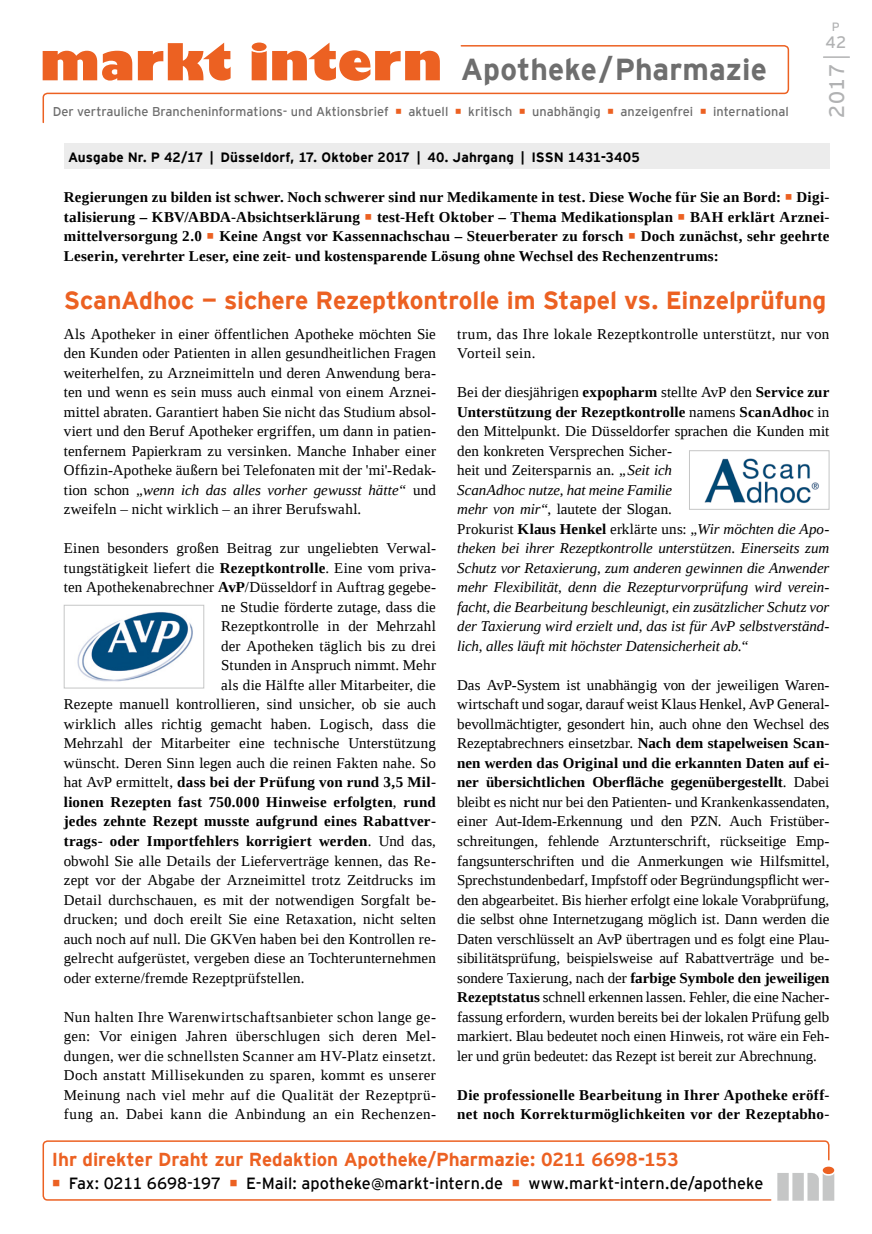
<style>
.page{position:relative;width:872px;height:1234px;background:#fff}
.page>*{position:absolute;margin:0;border:0;box-sizing:border-box;transform-origin:0 0}
.t1{font:700 30.3px "Interstate";color:#6e6e6e}
.Ueberschrift{font:700 24.75px "Interstate";letter-spacing:-.005em;color:#ec6122}
.t2{font:21px "Interstate";color:#b1b2b3}
.t3{font:700 18.75px "Interstate";letter-spacing:-.005em;color:#ec6122}
.t4{font:16.5px "Interstate";color:#b1b2b3}
.t5{font:16.2px "Interstate";color:#000}
.Fliesstext{font:15px/19.5px "Liberation Serif";letter-spacing:.015em;color:#000;text-align:justify}
.Fliesstext-2{font:italic 15px/19.5px "Liberation Serif";letter-spacing:-.005em;color:#000}
.Einlaufzeilen{font:700 15px/19.5px "Liberation Serif";letter-spacing:.015em;color:#000;text-align:justify}
.Fliesstext-3{font:700 15px/19.5px "Liberation Serif";letter-spacing:.02em;color:#000}
.t6{font:700 13.5px "Interstate";letter-spacing:.01em;color:#000}
.t7{font:12.75px "Interstate";color:#6e6e6e}
.t8{font:12px "Interstate";color:#b1b2b3}
.s1{color:#ec6122}
.s2{font-style:italic}
.s3{font-weight:700}
.s4{font-weight:400}
.s5{font-style:normal}
.s6{font-weight:700;font-style:normal}
</style>
<div class="page">
<svg style="left:42px;top:44px;width:748px;height:80px"></svg>
<hr style="left:823px;top:56px;width:26px;height:2px;background:#b1b2b3">
<svg style="left:830px;top:1166px;width:4px;height:34px"></svg>
<svg style="left:42px;top:1140px;width:788px;height:61px"></svg>
<div style="left:64px;top:144px;width:765px;height:25px;background:#ececec"></div>
<img style="left:77px;top:612px;width:116px;height:70px">
<div style="left:64px;top:604px;width:140px;height:84px;border:1px solid #c5c6c6"></div>
<img style="left:704px;top:458px;width:115px;height:46px">
<div style="left:689px;top:450px;width:140px;height:59px;border:1px solid #c5c6c6"></div>
<svg style="left:61px;top:1188px;width:16px;height:1px"></svg>
<svg style="left:221px;top:1188px;width:33px;height:1px"></svg>
<svg style="left:503px;top:1188px;width:33px;height:1px"></svg>
<p class="t8" style="left:832px;top:18px;width:9px">P</p>
<p class="t1" style="left:461px;top:48px;width:307px">Apotheke/Pharmazie</p>
<p class="t7" style="left:53px;top:103px;width:737px">Der vertrauliche Brancheninformations- und Aktionsbrief <span class="s1">○</span> aktuell <span class="s1">○</span> kritisch <span class="s1">○</span> unabhängig <span class="s1">○</span> anzeigenfrei <span class="s1">○</span> international</p>
<p class="t6" style="left:68px;top:147px;width:573px">Ausgabe Nr. P 42/17 | Düsseldorf, 17. Oktober 2017 | 40. Jahrgang | ISSN 1431-3405</p>
<p class="t4" style="left:825px;top:30px;width:22px">42</p>
<h3 class="t2" style="left:822px;top:118px;width:55px;rotate:-90deg">2017</h3>
<p class="Einlaufzeilen" style="left:64px;top:187px;width:767px">Regierungen zu bilden ist schwer. Noch schwerer sind nur Medikamente in test. Diese Woche für Sie an Bord: Digi&shy;talisierung – KBV/ABDA-Absichtserklärung test-Heft Oktober – Thema Medikationsplan BAH erklärt Arznei&shy;mittelversorgung 2.0 Keine Angst vor Kassennachschau – Steuerberater zu forsch Doch zunächst, sehr geehrte Leserin, verehrter Leser, eine zeit- und kostensparende Lösung ohne Wechsel des Rechenzentrums:</p>
<p class="Ueberschrift" style="left:64px;top:282px;width:764px">ScanAdhoc — sichere Rezeptkontrolle im Stapel vs. Einzelprüfung</p>
<p class="Fliesstext" style="left:64px;top:324px;width:374px">Als Apotheker in einer öffentlichen Apotheke möchten Sie den Kunden oder Patienten in allen gesundheitlichen Fragen weiterhelfen, zu Arzneimitteln und deren Anwendung bera&shy;ten und wenn es sein muss auch einmal von einem Arznei&shy;mittel abraten. Garantiert haben Sie nicht das Studium absol&shy;viert und den Beruf Apotheker ergriffen, um dann in patien&shy;tenfernem Papierkram zu versinken. Manche Inhaber einer Offizin-Apotheke äußern bei Telefonaten mit der 'mi'-Redak&shy;tion schon <span class="s2">„wenn ich das alles vorher gewusst hätte“</span> und zweifeln – nicht wirklich – an ihrer Berufswahl.</p>
<p class="Fliesstext" style="left:64px;top:538px;width:374px">Einen besonders großen Beitrag zur ungeliebten Verwal-</p>
<p class="Fliesstext" style="left:64px;top:558px;width:374px">tungstätigkeit liefert die <span class="s3">Rezeptkontrolle</span>. Eine vom priva-</p>
<p class="Fliesstext" style="left:64px;top:577px;width:374px">ten Apothekenabrechner <span class="s3">AvP</span>/Düsseldorf in Auftrag gegebe-</p>
<p class="Fliesstext" style="left:221px;top:597px;width:216px">ne Studie förderte zutage, dass die</p>
<p class="Fliesstext" style="left:221px;top:616px;width:216px">Rezeptkontrolle in der Mehrzahl</p>
<p class="Fliesstext" style="left:221px;top:636px;width:216px">der Apotheken täglich bis zu drei</p>
<p class="Fliesstext" style="left:221px;top:655px;width:216px">Stunden in Anspruch nimmt. Mehr</p>
<p class="Fliesstext" style="left:221px;top:675px;width:216px">als die Hälfte aller Mitarbeiter, die</p>
<p class="Fliesstext" style="left:64px;top:694px;width:374px">Rezepte manuell kontrollieren, sind unsicher, ob sie auch</p>
<p class="Fliesstext" style="left:64px;top:714px;width:373px">wirklich alles richtig gemacht haben. Logisch, dass die</p>
<p class="Fliesstext" style="left:64px;top:733px;width:374px">Mehrzahl der Mitarbeiter eine technische Unterstützung</p>
<p class="Fliesstext" style="left:64px;top:753px;width:374px">wünscht. Deren Sinn legen auch die reinen Fakten nahe. So</p>
<p class="Fliesstext-3" style="left:64px;top:772px;width:374px"><span class="s4">hat AvP ermittelt,</span> dass bei der Prüfung von rund 3,5 Mil-</p>
<p class="Fliesstext-3" style="left:64px;top:791px;width:374px">lionen Rezepten fast 750.000 Hinweise erfolgten<span class="s4">,</span> rund</p>
<p class="Fliesstext-3" style="left:64px;top:811px;width:374px">jedes zehnte Rezept musste aufgrund eines Rabattver-</p>
<p class="Fliesstext-3" style="left:64px;top:830px;width:374px">trags- oder Importfehlers korrigiert werden<span class="s4">. Und das,</span></p>
<p class="Fliesstext" style="left:64px;top:850px;width:374px">obwohl Sie alle Details der Lieferverträge kennen, das Re-</p>
<p class="Fliesstext" style="left:64px;top:870px;width:374px">zept vor der Abgabe der Arzneimittel trotz Zeitdrucks im</p>
<p class="Fliesstext" style="left:64px;top:889px;width:374px">Detail durchschauen, es mit der notwendigen Sorgfalt be-</p>
<p class="Fliesstext" style="left:64px;top:909px;width:374px">drucken; und doch ereilt Sie eine Retaxation, nicht selten</p>
<p class="Fliesstext" style="left:64px;top:928px;width:374px">auch noch auf null. Die GKVen haben bei den Kontrollen re-</p>
<p class="Fliesstext" style="left:64px;top:948px;width:374px">gelrecht aufgerüstet, vergeben diese an Tochterunternehmen</p>
<p class="Fliesstext" style="left:64px;top:967px;width:242px">oder externe/fremde Rezeptprüfstellen.</p>
<p class="Fliesstext" style="left:64px;top:1006px;width:374px">Nun halten Ihre Warenwirtschaftsanbieter schon lange ge&shy;gen: Vor einigen Jahren überschlugen sich deren Mel&shy;dungen, wer die schnellsten Scanner am HV-Platz einsetzt.<br>Doch anstatt Millisekunden zu sparen, kommt es unserer Meinung nach viel mehr auf die Qualität der Rezeptprü&shy;fung an. Dabei kann die Anbindung an ein Rechenzen-</p>
<p class="Fliesstext" style="left:457px;top:324px;width:374px">trum, das Ihre lokale Rezeptkontrolle unterstützt, nur von<br>Vorteil sein.</p>
<p class="Fliesstext-2" style="left:457px;top:382px;width:374px"><span class="s5">Bei der diesjährigen</span> <span class="s6">expopharm</span> <span class="s5">stellte AvP den</span> <span class="s6">Service zur Unterstützung der Rezeptkontrolle</span> <span class="s5">namens</span> <span class="s6">ScanAdhoc</span> <span class="s5">in den Mittelpunkt. Die Düsseldorfer sprachen die Kunden mit den konkreten Versprechen Sicher-<br>heit und Zeitersparnis an.</span> „Seit ich<br>ScanAdhoc nutze, hat meine Familie<br>mehr von mir“<span class="s5">, lautete der Slogan.<br>Prokurist</span> <span class="s6">Klaus Henkel</span> <span class="s5">erklärte uns:</span> „Wir möchten die Apo&shy;theken bei ihrer Rezeptkontrolle unterstützen. Einerseits zum Schutz vor Retaxierung, zum anderen gewinnen die Anwender mehr Flexibilität, denn die Rezepturvorprüfung wird verein&shy;facht, die Bearbeitung beschleunigt, ein zusätzlicher Schutz vor der Taxierung wird erzielt und, das ist für AvP selbstverständ&shy;lich, alles läuft mit höchster Datensicherheit ab.“</p>
<p class="Fliesstext" style="left:457px;top:675px;width:374px">Das AvP-System ist unabhängig von der jeweiligen Waren&shy;wirtschaft und sogar, darauf weist Klaus Henkel, AvP General&shy;bevollmächtigter, gesondert hin, auch ohne den Wechsel des Rezeptabrechners einsetzbar. <span class="s3">Nach dem stapelweisen Scan&shy;nen werden das Original und die erkannten Daten auf ei&shy;ner übersichtlichen Oberfläche gegenübergestellt</span>. Dabei bleibt es nicht nur bei den Patienten- und Krankenkassendaten, einer Aut-Idem-Erkennung und den PZN. Auch Fristüber&shy;schreitungen, fehlende Arztunterschrift, rückseitige Emp&shy;fangsunterschriften und die Anmerkungen wie Hilfsmittel, Sprechstundenbedarf, Impfstoff oder Begründungspflicht wer&shy;den abgearbeitet. Bis hierher erfolgt eine lokale Vorabprüfung, die selbst ohne Internetzugang möglich ist. Dann werden die Daten verschlüsselt an AvP übertragen und es folgt eine Plau&shy;sibilitätsprüfung, beispielsweise auf Rabattverträge und be&shy;sondere Taxierung, nach der <span class="s3">farbige Symbole den jeweiligen Rezeptstatus</span> schnell erkennen lassen. Fehler, die eine Nacher&shy;fassung erfordern, wurden bereits bei der lokalen Prüfung gelb markiert. Blau bedeutet noch einen Hinweis, rot wäre ein Feh&shy;ler und grün bedeutet: das Rezept ist bereit zur Abrechnung.</p>
<p class="Fliesstext-3" style="left:457px;top:1084px;width:374px">Die professionelle Bearbeitung in Ihrer Apotheke eröff&shy;net noch Korrekturmöglichkeiten vor der Rezeptabho-</p>
<p class="t3" style="left:52px;top:1145px;width:628px">Ihr direkter Draht zur Redaktion Apotheke/Pharmazie: 0211 6698-153</p>
<p class="t5" style="left:52px;top:1170px;width:713px"><span class="s1">○</span> Fax: 0211 6698-197 <span class="s1">○</span> E-Mail: apotheke@markt-intern.de <span class="s1">○</span> www.markt-intern.de/apotheke</p>
</div>
